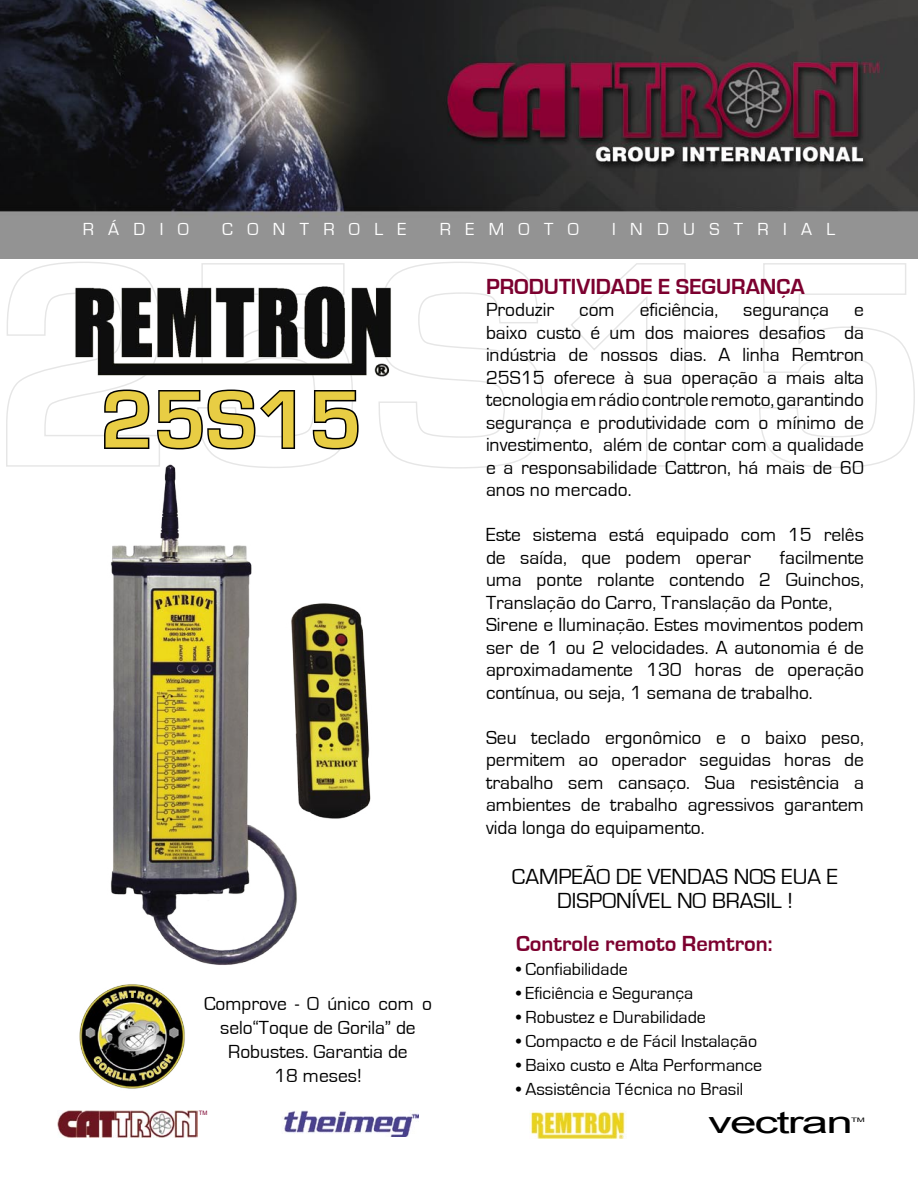
<style>
.page{position:relative;width:918px;height:1188px;background:#fff}
.page>*{position:absolute;margin:0;border:0;box-sizing:border-box;transform-origin:0 0}
.t1{font:700 84px "Eurostile";color:#e8cd44}
.t2{font:30px "Arial";letter-spacing:-.04em;color:#000;scale:1.59 1}
.t3{font:700 22.5px "Eurostile";color:#7c002f}
.t4{font:22.5px "Eurostile";color:#000}
.t5{font:19.5px/22.5px "Eurostile";color:#000;text-align:justify}
.t6{font:18px "Eurostile";color:#000}
.t7{font:18px "Eurostile";letter-spacing:.8em;color:#fff}
.t8{font:6.15px "Arial";color:#000;scale:1.59 1}
.t9{font:6px "Arial";color:#7c002f}
</style>
<div class="page">
<svg style="left:378px;top:262px;width:165px;height:207px"></svg>
<svg style="left:571px;top:263px;width:115px;height:204px"></svg>
<svg style="left:759px;top:263px;width:156px;height:205px"></svg>
<img style="left:0;top:0;width:918px;height:259px">
<img style="left:529px;top:1110px;width:97px;height:29px">
<img style="left:282px;top:1111px;width:136px;height:25px">
<img style="left:57px;top:1111px;width:141px;height:27px">
<img style="left:110px;top:452px;width:278px;height:513px">
<img style="left:360px;top:279px;width:42px;height:98px">
<svg style="left:6px;top:262px;width:354px;height:207px"></svg>
<img style="left:79px;top:984px;width:106px;height:105px">
<p class="t7" style="left:83px;top:220px;width:108px">RÁDIO</p>
<p class="t7" style="left:222px;top:220px;width:186px">CONTROLE</p>
<p class="t7" style="left:440px;top:220px;width:140px">REMOTO</p>
<p class="t7" style="left:612px;top:220px;width:225px">INDUSTRIAL</p>
<p class="t1" style="left:101px;top:374px;width:263px">25S15</p>
<p class="t5" style="left:204px;top:992px;width:229px;line-height:24px;text-align:center">Comprove - O único com o selo“Toque de Gorila” de</p>
<p class="t5" style="left:228px;top:1040px;width:181px">Robustes. Garantia de</p>
<p class="t5" style="left:274px;top:1064px;width:89px">18 meses!</p>
<p class="t9" style="left:199px;top:1109px;width:10px">TM</p>
<p class="t3" style="left:486px;top:274px;width:320px">PRODUTIVIDADE E SEGURANÇA</p>
<p class="t5" style="left:486px;top:299px;width:70px">Produzir</p>
<p class="t5" style="left:579px;top:299px;width:37px">com</p>
<p class="t5" style="left:640px;top:299px;width:80px">eficiência,</p>
<p class="t5" style="left:743px;top:299px;width:88px">segurança</p>
<p class="t5" style="left:486px;top:299px;width:380px;text-indent:368px">e baixo custo é um dos maiores desafios da indústria de nossos dias. A linha Remtron 25S15 oferece à sua operação a mais alta tecnologia em rádio controle remoto, garantindo segurança e produtividade com o mínimo de investimento, além de contar com a qualidade e a responsabilidade Cattron, há mais de 60 anos no mercado.</p>
<p class="t5" style="left:486px;top:524px;width:379px">Este sistema está equipado com 15 relês de saída, que podem operar</p>
<p class="t5" style="left:486px;top:547px;width:380px;text-indent:294px">facilmente uma ponte rolante contendo 2 Guinchos, Translação do Carro, Translação da Ponte,</p>
<p class="t5" style="left:486px;top:614px;width:379px">Sirene e Iluminação. Estes movimentos podem ser de 1 ou 2 velocidades. A autonomia é de aproximadamente 130 horas de operação contínua, ou seja, 1 semana de trabalho.</p>
<p class="t5" style="left:486px;top:727px;width:380px">Seu teclado ergonômico e o baixo peso, permitem ao operador seguidas horas de trabalho sem cansaço. Sua resistência a ambientes de trabalho agressivos garantem vida longa do equipamento.</p>
<p class="t4" style="left:512px;top:864px;width:327px">CAMPEÃO DE VENDAS NOS EUA E</p>
<p class="t4" style="left:557px;top:888px;width:237px">DISPONÍVEL NO BRASIL !</p>
<p class="t3" style="left:516px;top:931px;width:258px">Controle remoto Remtron:</p>
<p class="t6" style="left:516px;top:959px;width:113px">• Confiabilidade</p>
<p class="t6" style="left:516px;top:983px;width:179px">• Eficiência e Segurança</p>
<p class="t6" style="left:516px;top:1007px;width:192px">• Robustez e Durabilidade</p>
<p class="t6" style="left:516px;top:1031px;width:243px">• Compacto e de Fácil Instalação</p>
<p class="t6" style="left:516px;top:1055px;width:248px">• Baixo custo e Alta Performance</p>
<p class="t6" style="left:516px;top:1079px;width:229px">• Assistência Técnica no Brasil</p>
<p class="t2" style="left:708px;top:1102px;width:93px">vectran</p>
<p class="t8" style="left:851px;top:1115px;width:10px">TM</p>
</div>
